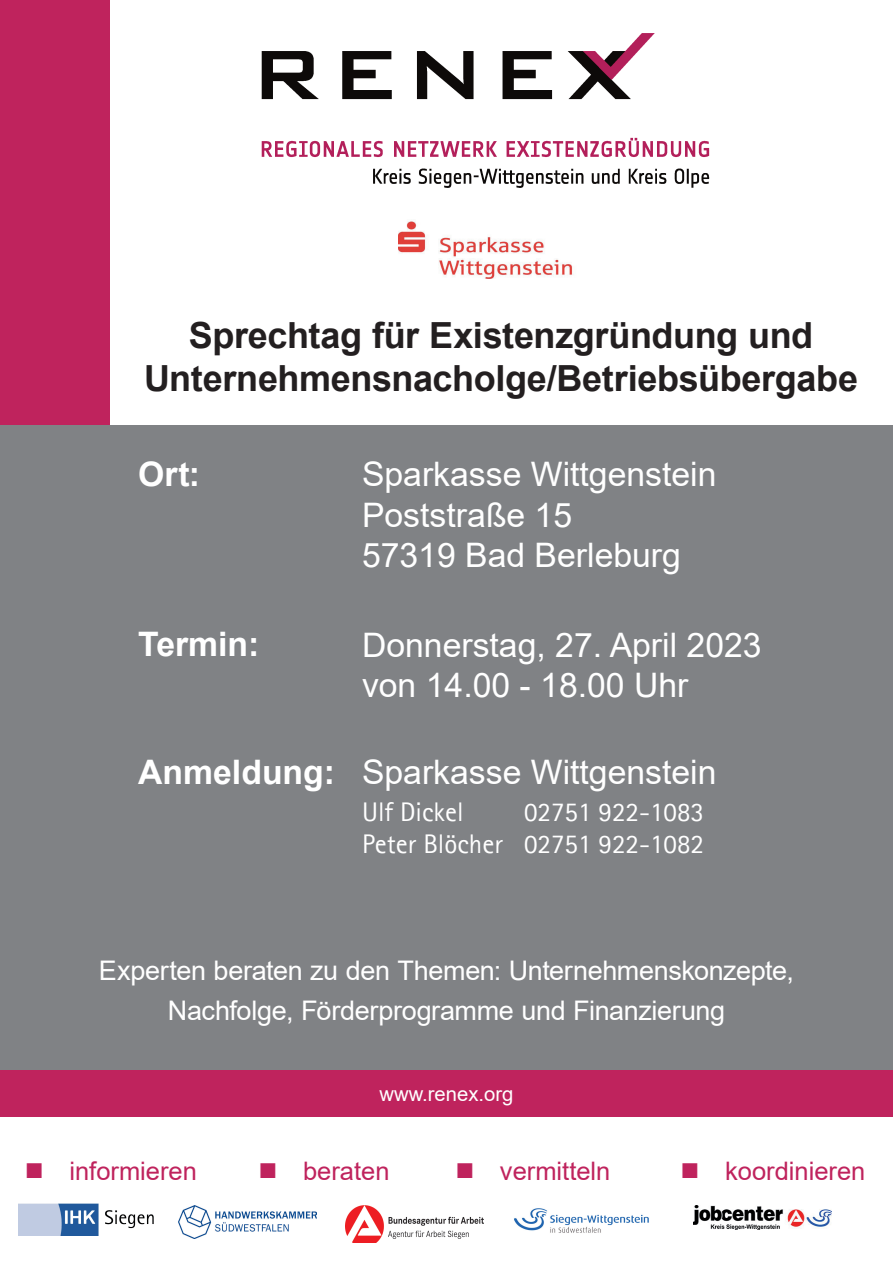
<style>
.page{position:relative;width:893px;height:1263px;background:#fff}
.page>*{position:absolute;margin:0;border:0;box-sizing:border-box;transform-origin:0 0}
.t1{font:700 36px/43.2px "Arial";letter-spacing:-.01em;color:#231f20;text-align:center}
.t2{font:33.75px/40.5px "Arial";color:#fff}
.t3{font:700 33.75px "Arial";color:#fff}
.t4{font:27px/40.5px "Arial";letter-spacing:-.015em;color:#fff;text-align:center}
.t5{font:27px/32.4px "Agfa Rotis Sans Serif";color:#fff;text-align:right}
.t6{font:25.5px "Arial";color:#bf235d}
.t7{font:20.25px "Arial";color:#fff}
</style>
<div class="page">
<div style="left:0;top:852px;width:893px;height:264px;background:#bf235d"></div>
<img style="left:261px;top:33px;width:449px;height:155px">
<div style="left:0;top:0;width:109px;height:666px;background:#bf235d"></div>
<div style="left:0;top:425px;width:893px;height:644px;background:#808285"></div>
<img style="left:178px;top:1205px;width:138px;height:33px">
<img style="left:345px;top:1206px;width:138px;height:37px">
<img style="left:514px;top:1208px;width:135px;height:25px">
<img style="left:693px;top:1206px;width:138px;height:23px">
<img style="left:398px;top:221px;width:175px;height:58px">
<img style="left:18px;top:1203px;width:136px;height:33px">
<p class="t1" style="left:144px;top:314px;width:716px">Sprechtag für Existenzgründung und<br>Unternehmensnacholge/Betriebsübergabe</p>
<p class="t3" style="left:138px;top:450px;width:63px">Ort:</p>
<p class="t2" style="left:362px;top:454px;width:356px">Sparkasse Wittgenstein<br>Poststraße 15<br>57319 Bad Berleburg</p>
<p class="t3" style="left:138px;top:621px;width:123px">Termin:</p>
<p class="t2" style="left:362px;top:624px;width:401px">Donnerstag, 27. April 2023 von 14.00 - 18.00 Uhr</p>
<p class="t3" style="left:138px;top:748px;width:198px">Anmeldung:</p>
<p class="t2" style="left:362px;top:752px;width:356px">Sparkasse Wittgenstein</p>
<p class="t5" style="left:362px;top:795px;width:103px">Ulf Dickel</p>
<p class="t5" style="left:362px;top:795px;width:343px">02751 922-1083<br>Peter Blöcher 02751 922-1082</p>
<p class="t4" style="left:99px;top:949px;width:696px">Experten beraten zu den Themen: Unternehmenskonzepte,<br>Nachfolge, Förderprogramme und Finanzierung</p>
<p class="t7" style="left:379px;top:1080px;width:135px">www.renex.org</p>
<p class="t6" style="left:25px;top:1154px;width:174px">■ informieren</p>
<p class="t6" style="left:258px;top:1154px;width:133px">■ beraten</p>
<p class="t6" style="left:455px;top:1154px;width:157px">■ vermitteln</p>
<p class="t6" style="left:681px;top:1154px;width:186px">■ koordinieren</p>
</div>
